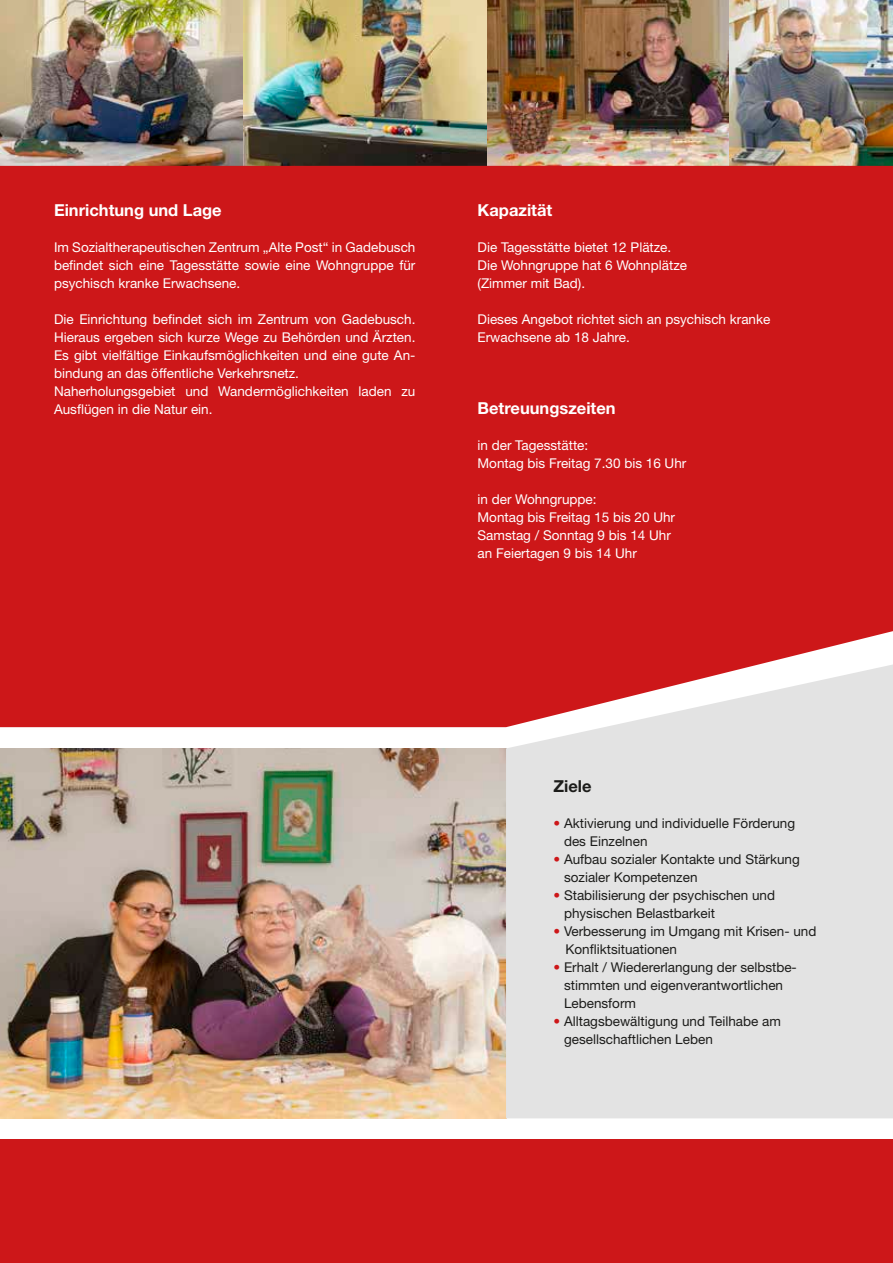
<style>
.page{position:relative;width:893px;height:1263px;background:#fff}
.page>*{position:absolute;margin:0;border:0;box-sizing:border-box;transform-origin:0 0}
.t1{font:700 16.5px "Helvetica Neue LT Std";color:#fff}
.t2{font:700 16.5px "Helvetica Neue LT Std";color:#1c1c1a}
.t3{font:13.5px/18px "Helvetica Neue LT Std";color:#fff}
.t4{font:13.5px/18px "Helvetica Neue LT Std";color:#1c1c1a}
.s1{font-weight:700;color:#cd1719}
</style>
<div class="page">
<img style="left:0;top:0;width:893px;height:166px">
<img style="left:0;top:748px;width:506px;height:370px">
<div style="left:0;top:166px;width:893px;height:561px;background:#cd1719"></div>
<svg style="left:506px;top:664px;width:387px;height:454px;fill:#e3e3e3"></svg>
<div style="left:0;top:1140px;width:893px;height:123px;background:#cd1719"></div>
<p class="t1" style="left:54px;top:200px;width:169px">Einrichtung und Lage</p>
<p class="t3" style="left:54px;top:238px;width:363px;text-align:justify">Im Sozialtherapeutischen Zentrum „Alte Post“ in Gadebusch befindet sich eine Tagesstätte sowie eine Wohngruppe für psychisch kranke Erwachsene.</p>
<p class="t3" style="left:54px;top:310px;width:363px">Die Einrichtung befindet sich im Zentrum von Gadebusch.<br>Hieraus ergeben sich kurze Wege zu Behörden und Ärzten.<br>Es gibt vielfältige Einkaufsmöglichkeiten und eine gute An&shy;bindung an das öffentliche Verkehrsnetz.<br>Naherholungsgebiet und Wandermöglichkeiten laden zu Ausflügen in die Natur ein.</p>
<p class="t1" style="left:477px;top:200px;width:76px">Kapazität</p>
<p class="t3" style="left:477px;top:238px;width:211px">Die Tagesstätte bietet 12 Plätze.<br>Die Wohngruppe hat 6 Wohnplätze (Zimmer mit Bad).</p>
<p class="t3" style="left:477px;top:310px;width:294px">Dieses Angebot richtet sich an psychisch kranke<br>Erwachsene ab 18 Jahre.</p>
<p class="t1" style="left:477px;top:398px;width:140px">Betreuungszeiten</p>
<p class="t3" style="left:477px;top:436px;width:210px">in der Tagesstätte:<br>Montag bis Freitag 7.30 bis 16 Uhr</p>
<p class="t3" style="left:477px;top:490px;width:199px">in der Wohngruppe:<br>Montag bis Freitag 15 bis 20 Uhr<br>Samstag / Sonntag 9 bis 14 Uhr an Feiertagen 9 bis 14 Uhr</p>
<p class="t2" style="left:554px;top:776px;width:40px">Ziele</p>
<p class="t4" style="left:564px;top:814px;width:233px;text-indent:-11px"><span class="s1">•</span> Aktivierung und individuelle Förderung des Einzelnen</p>
<p class="t4" style="left:564px;top:850px;width:237px;text-indent:-11px"><span class="s1">•</span> Aufbau sozialer Kontakte und Stärkung sozialer Kompetenzen</p>
<p class="t4" style="left:564px;top:886px;width:213px;text-indent:-11px"><span class="s1">•</span> Stabilisierung der psychischen und physischen Belastbarkeit</p>
<p class="t4" style="left:566px;top:922px;width:252px;text-indent:-12px"><span class="s1">•</span> Verbesserung im Umgang mit Krisen- und<br>Konfliktsituationen</p>
<p class="t4" style="left:564px;top:958px;width:234px;text-indent:-11px"><span class="s1">•</span> Erhalt / Wiedererlangung der selbstbe&shy;stimmten und eigenverantwortlichen<br>Lebensform</p>
<p class="t4" style="left:564px;top:1012px;width:218px;text-indent:-11px"><span class="s1">•</span> Alltagsbewältigung und Teilhabe am gesellschaftlichen Leben</p>
</div>
